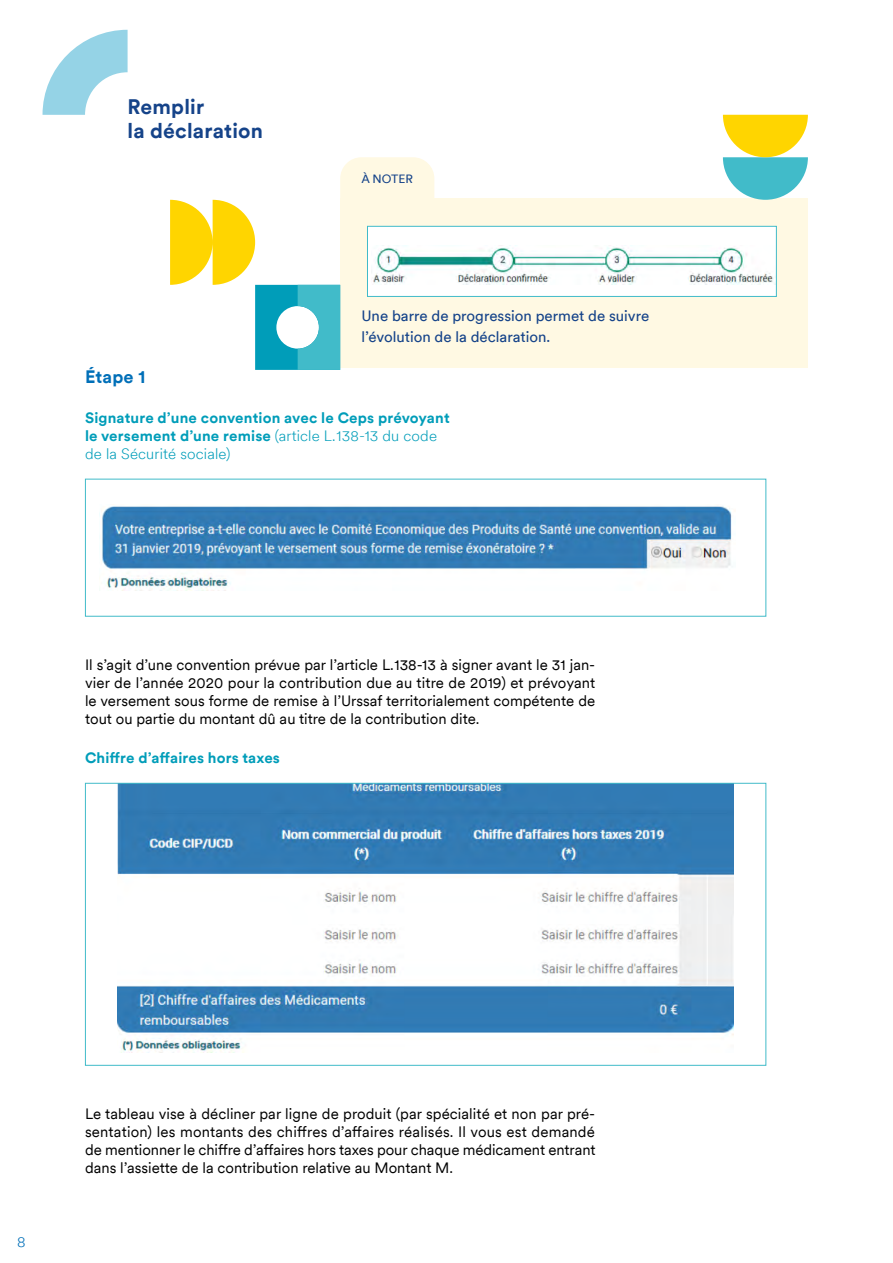
<style>
.page{position:relative;width:893px;height:1263px;background:#fff}
.page>*{position:absolute;margin:0;border:0;box-sizing:border-box;transform-origin:0 0}
.Titre_H2{font:700 21px/23.2px "Circular";letter-spacing:.01em;color:#154389}
.Titre_H3{font:700 18px "Circular";letter-spacing:.01em;color:#006fb8}
.Texte{font:15px/18px "Circular";color:#000;text-align:justify}
.Titre_H4{font:700 15px/18px "Circular";letter-spacing:.01em;color:#009db9}
.Encart_2{font:15px/21.3px "Circular";color:#154389}
.t1{font:300 15px "Circular";color:#006fb8}
.t2{font:12px "Circular";color:#154389}
.s1{font-weight:300}
</style>
<div class="page">
<img style="left:99px;top:505px;width:637px;height:86px">
<div style="left:85px;top:479px;width:681px;height:138px;border:1px solid #41bbc9"></div>
<img style="left:118px;top:785px;width:615px;height:268px">
<div style="left:340px;top:199px;width:468px;height:169px;background:#fff9e3"></div>
<div style="left:367px;top:226px;width:409px;height:70px;background:#fff"></div>
<img style="left:434px;top:246px;width:341px;height:39px">
<div style="left:367px;top:226px;width:410px;height:71px;border:1px solid #41bbc9"></div>
<svg style="left:723px;top:115px;width:85px;height:85px"></svg>
<svg style="left:43px;top:30px;width:85px;height:85px"></svg>
<svg style="left:170px;top:157px;width:264px;height:213px"></svg>
<h2 class="Titre_H2" style="left:128px;top:94px;width:137px">Remplir<br>la déclaration</h2>
<p class="t2" style="left:361px;top:171px;width:53px">À NOTER</p>
<p class="Encart_2" style="left:361px;top:304px;width:289px">Une barre de progression permet de suivre l’évolution de la déclaration.</p>
<p class="Titre_H3" style="left:85px;top:365px;width:62px">Étape 1</p>
<p class="Titre_H4" style="left:85px;top:408px;width:366px">Signature d’une convention avec le Ceps prévoyant le versement d’une remise <span class="s1">(article L.138‑13 du code de la Sécurité sociale)</span></p>
<p class="Texte" style="left:85px;top:655px;width:512px">Il s’agit d’une convention prévue par l’article L.138‑13 à signer avant le 31 jan‑ vier de l’année 2020 pour la contribution due au titre de 2019) et prévoyant le versement sous forme de remise à l’Urssaf territorialement compétente de tout ou partie du montant dû au titre de la contribution dite.</p>
<p class="Titre_H4" style="left:85px;top:748px;width:196px">Chiffre d’affaires hors taxes</p>
<p class="t1" style="left:17px;top:1232px;width:10px">8</p>
<p class="Texte" style="left:85px;top:1104px;width:512px">Le tableau vise à décliner par ligne de produit (par spécialité et non par pré‑ sentation) les montants des chiffres d’affaires réalisés. Il vous est demandé de mentionner le chiffre d’affaires hors taxes pour chaque médicament entrant dans l’assiette de la contribution relative au Montant M.</p>
</div>
